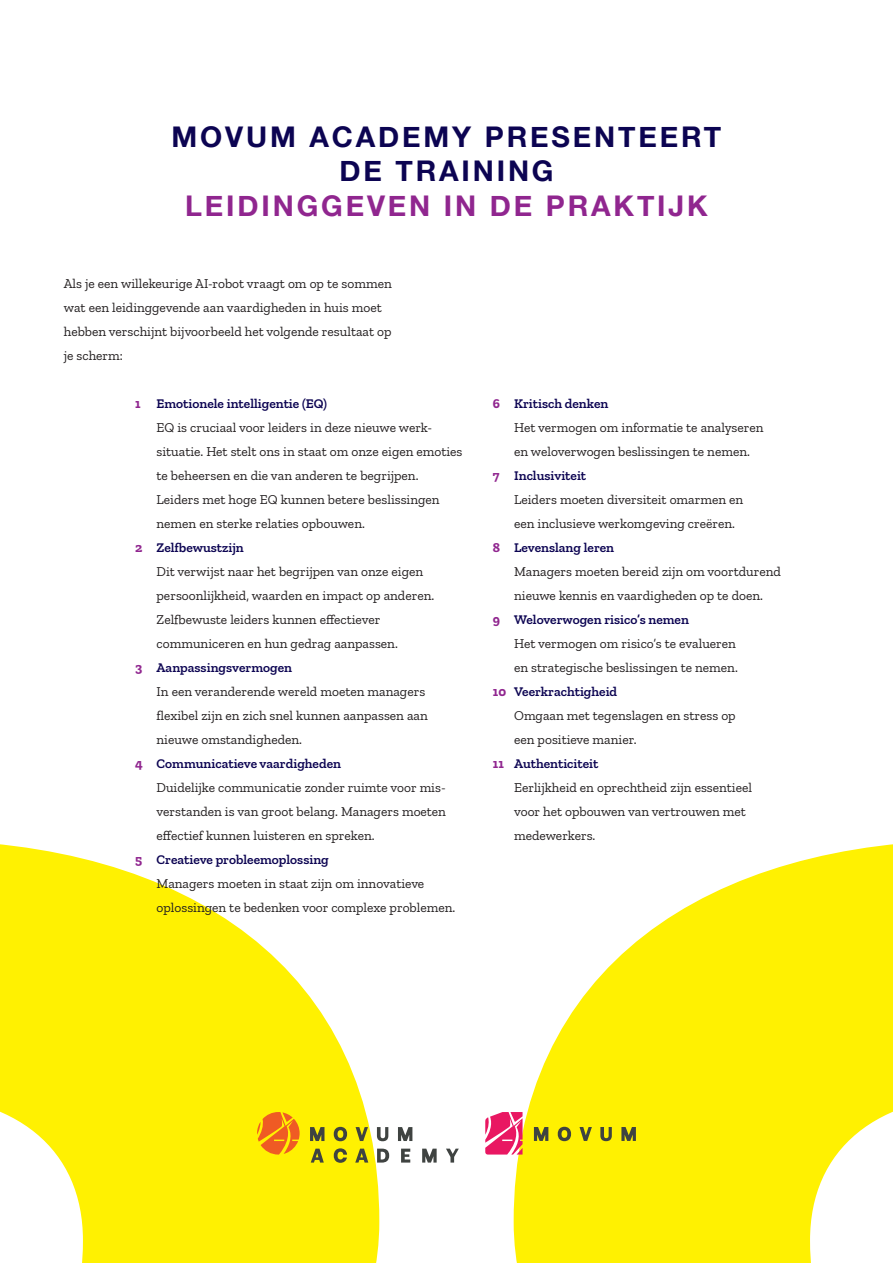
<style>
.page{position:relative;width:893px;height:1263px;background:#fff}
.page>*{position:absolute;margin:0;border:0;box-sizing:border-box;transform-origin:0 0}
.t1{font:700 28.5px/34.5px "Helvetica Neue";letter-spacing:.1em;color:#0c0452;text-align:center}
.t2{font:700 28.5px "Helvetica Neue";letter-spacing:.1em;color:#90268f}
.t3{font:13.5px/24px "Zilla Slab";color:#231f20}
.t4{font:600 13.5px "Zilla Slab";color:#0c0452}
.s1{font-weight:700;color:#90268f}
</style>
<div class="page">
<svg style="left:0;top:844px;width:390px;height:419px;fill:#fff101"></svg>
<svg style="left:495px;top:844px;width:398px;height:419px;fill:#fff101"></svg>
<svg style="left:534px;top:1127px;width:14px;height:14px"></svg>
<svg style="left:558px;top:1127px;width:13px;height:14px"></svg>
<svg style="left:579px;top:1127px;width:13px;height:14px"></svg>
<svg style="left:600px;top:1127px;width:12px;height:14px"></svg>
<svg style="left:621px;top:1127px;width:15px;height:14px"></svg>
<svg style="left:485px;top:1112px;width:38px;height:42px"></svg>
<svg style="left:310px;top:1127px;width:14px;height:14px"></svg>
<svg style="left:334px;top:1127px;width:13px;height:14px"></svg>
<svg style="left:356px;top:1127px;width:12px;height:14px"></svg>
<svg style="left:377px;top:1127px;width:11px;height:14px"></svg>
<svg style="left:398px;top:1127px;width:14px;height:14px"></svg>
<svg style="left:311px;top:1148px;width:13px;height:14px"></svg>
<svg style="left:355px;top:1148px;width:13px;height:14px"></svg>
<svg style="left:377px;top:1148px;width:12px;height:14px"></svg>
<svg style="left:401px;top:1148px;width:9px;height:14px"></svg>
<svg style="left:422px;top:1148px;width:15px;height:14px"></svg>
<svg style="left:446px;top:1148px;width:13px;height:14px"></svg>
<svg style="left:334px;top:1148px;width:13px;height:15px"></svg>
<svg style="left:257px;top:1112px;width:43px;height:42px;background:#f49216"></svg>
<h1 class="t1" style="left:172px;top:120px;width:551px">MOVUM ACADEMY PRESENTEERT<br>DE TRAINING</h1>
<h1 class="t2" style="left:185px;top:183px;width:524px">LEIDINGGEVEN IN DE PRAKTIJK</h1>
<p class="t3" style="left:64px;top:272px;width:329px">Als je een willekeurige AI-robot vraagt om op te sommen wat een leidinggevende aan vaardigheden in huis moet hebben verschijnt bijvoorbeeld het volgende resultaat op je scherm:</p>
<p class="t4" style="left:135px;top:396px;width:193px"><span class="s1">1</span> Emotionele intelligentie (EQ)</p>
<p class="t3" style="left:157px;top:416px;width:277px">EQ is cruciaal voor leiders in deze nieuwe werk-</p>
<p class="t3" style="left:157px;top:440px;width:307px">situatie. Het stelt ons in staat om onze eigen emoties</p>
<p class="t3" style="left:157px;top:464px;width:263px">te beheersen en die van anderen te begrijpen.</p>
<p class="t3" style="left:157px;top:488px;width:285px">Leiders met hoge EQ kunnen betere beslissingen</p>
<p class="t3" style="left:157px;top:512px;width:210px">nemen en sterke relaties opbouwen.</p>
<p class="t4" style="left:135px;top:540px;width:110px"><span class="s1">2</span> Zelfbewustzijn</p>
<p class="t3" style="left:157px;top:560px;width:268px">Dit verwijst naar het begrijpen van onze eigen</p>
<p class="t3" style="left:157px;top:584px;width:279px">persoonlijkheid, waarden en impact op anderen.</p>
<p class="t3" style="left:157px;top:608px;width:225px">Zelfbewuste leiders kunnen effectiever</p>
<p class="t3" style="left:157px;top:632px;width:243px">communiceren en hun gedrag aanpassen.</p>
<p class="t4" style="left:135px;top:660px;width:158px"><span class="s1">3</span> Aanpassingsvermogen</p>
<p class="t3" style="left:157px;top:680px;width:270px">In een veranderende wereld moeten managers</p>
<p class="t3" style="left:157px;top:704px;width:273px">flexibel zijn en zich snel kunnen aanpassen aan</p>
<p class="t3" style="left:157px;top:728px;width:147px">nieuwe omstandigheden.</p>
<p class="t4" style="left:135px;top:756px;width:207px"><span class="s1">4</span> Communicatieve vaardigheden</p>
<p class="t3" style="left:157px;top:776px;width:291px">Duidelijke communicatie zonder ruimte voor mis-</p>
<p class="t3" style="left:157px;top:800px;width:291px">verstanden is van groot belang. Managers moeten</p>
<p class="t3" style="left:157px;top:824px;width:220px">effectief kunnen luisteren en spreken.</p>
<p class="t4" style="left:135px;top:852px;width:195px"><span class="s1">5</span> Creatieve probleemoplossing</p>
<p class="t3" style="left:157px;top:872px;width:269px">Managers moeten in staat zijn om innovatieve</p>
<p class="t3" style="left:157px;top:896px;width:300px">oplossingen te bedenken voor complexe problemen.</p>
<p class="t4" style="left:493px;top:396px;width:117px"><span class="s1">6</span> Kritisch denken</p>
<p class="t3" style="left:514px;top:416px;width:251px">Het vermogen om informatie te analyseren</p>
<p class="t3" style="left:514px;top:440px;width:237px">en weloverwogen beslissingen te nemen.</p>
<p class="t4" style="left:493px;top:468px;width:95px"><span class="s1">7</span> Inclusiviteit</p>
<p class="t3" style="left:514px;top:488px;width:231px">Leiders moeten diversiteit omarmen en</p>
<p class="t3" style="left:514px;top:512px;width:222px">een inclusieve werkomgeving creëren.</p>
<p class="t4" style="left:493px;top:540px;width:123px"><span class="s1">8</span> Levenslang leren</p>
<p class="t3" style="left:514px;top:560px;width:268px">Managers moeten bereid zijn om voortdurend</p>
<p class="t3" style="left:514px;top:584px;width:250px">nieuwe kennis en vaardigheden op te doen.</p>
<p class="t4" style="left:493px;top:612px;width:198px"><span class="s1">9</span> Weloverwogen risico’s nemen</p>
<p class="t3" style="left:514px;top:632px;width:223px">Het vermogen om risico’s te evalueren</p>
<p class="t3" style="left:514px;top:656px;width:225px">en strategische beslissingen te nemen.</p>
<p class="t4" style="left:493px;top:684px;width:126px"><span class="s1">10</span> Veerkrachtigheid</p>
<p class="t3" style="left:514px;top:704px;width:223px">Omgaan met tegenslagen en stress op</p>
<p class="t3" style="left:514px;top:728px;width:124px">een positieve manier.</p>
<p class="t4" style="left:493px;top:756px;width:107px"><span class="s1">11</span> Authenticiteit</p>
<p class="t3" style="left:514px;top:776px;width:239px">Eerlijkheid en oprechtheid zijn essentieel</p>
<p class="t3" style="left:514px;top:800px;width:233px">voor het opbouwen van vertrouwen met</p>
<p class="t3" style="left:514px;top:824px;width:83px">medewerkers.</p>
</div>
